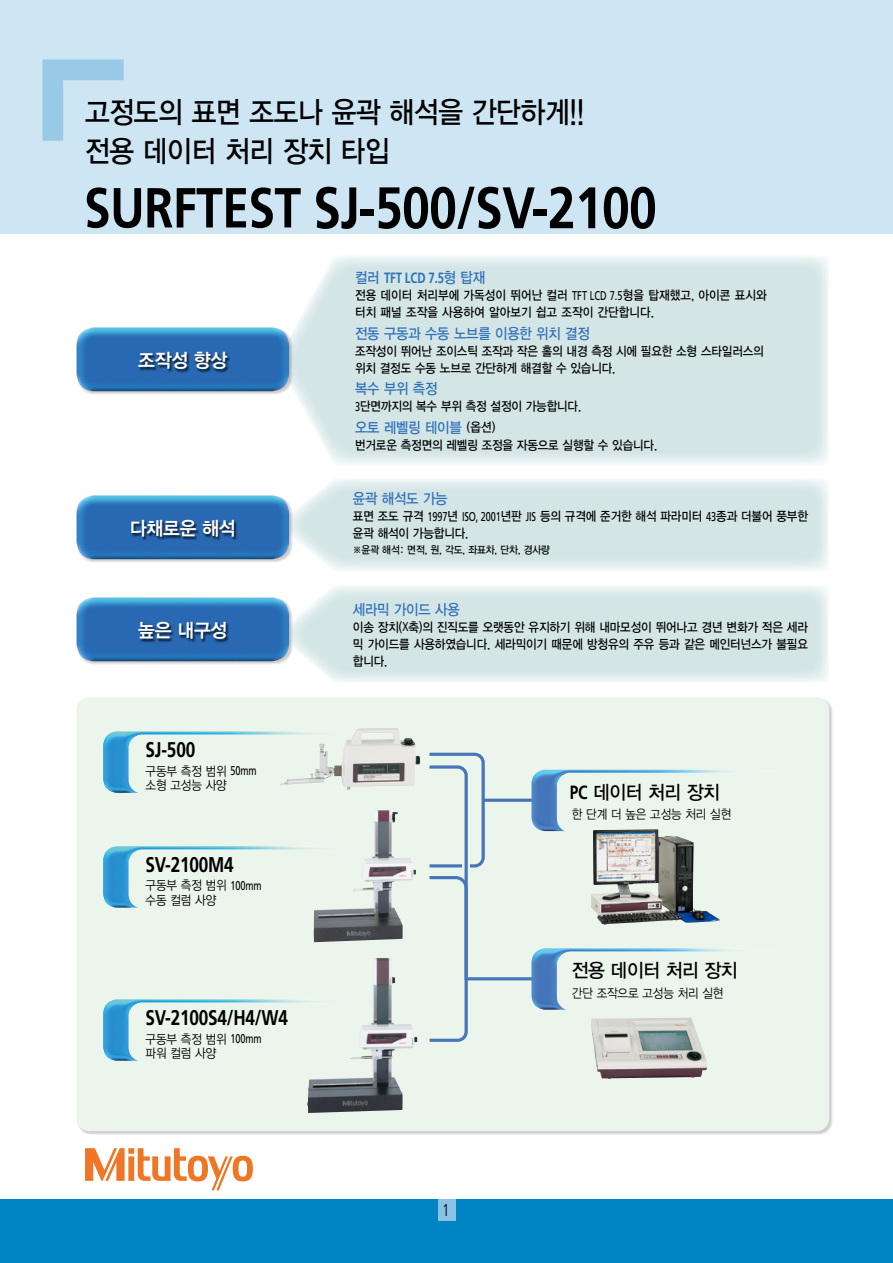
<style>
.page{position:relative;width:893px;height:1263px;background:#fff}
.page>*{position:absolute;margin:0;border:0;box-sizing:border-box;transform-origin:0 0}
.t1{font:700 58.5px "Mitutoyo Frutiger";letter-spacing:-.01em;color:#000}
.t2{font:29.7px/38.2px "YDVYGO33";letter-spacing:-.01em;color:#000;scale:.9 1}
.t3{font:700 21.3px "Mitutoyo Frutiger";letter-spacing:-.01em;color:#000;scale:.95 1}
.t4{font:19.2px "YDVYGO33";letter-spacing:-.02em;color:#000;scale:.95 1}
.t5{font:19.2px "YDVYGO34";letter-spacing:-.01em;color:#fff;scale:.95 1}
.t6{font:300 16.95px "Mitutoyo Frutiger";color:#000}
.t7{font:14.85px "YDVYGO33";letter-spacing:-.01em;color:#3071b9;scale:.9 1}
.t8{font:700 14.85px "Mitutoyo Frutiger";letter-spacing:-.01em;color:#3071b9;scale:.9 1}
.t9{font:12.75px/17px "YDVYGO33";letter-spacing:-.01em;color:#000;scale:.9 1}
.t10{font:12.75px/14.9px "YDVYGO32";letter-spacing:-.01em;color:#000;scale:.9 1}
.t11{font:12.75px/17px "YDVYGO33";letter-spacing:.01em;color:#000;scale:.9 1}
.t12{font:10.65px "YDVYGO33";letter-spacing:-.01em;color:#000;scale:.9 1}
.s1{font-size:56.4px}
.s2{font-family:"Mitutoyo Frutiger"}
.s3{font-family:"YDVYGO33";font-weight:400}
.s4{font-size:12.75px;color:#000}
.s5{font-family:"Mitutoyo Frutiger";font-weight:700}
</style>
<div class="page">
<div style="left:0;top:1199px;width:893px;height:64px;background:#0084c4"></div>
<div style="left:438px;top:1199px;width:17px;height:21px;background:#88c3e4"></div>
<div style="left:0;top:0;width:893px;height:234px;background:#cee5f4"></div>
<svg style="left:43px;top:60px;width:81px;height:81px"></svg>
<svg style="left:85px;top:1148px;width:168px;height:42px"></svg>
<svg style="left:293px;top:479px;width:535px;height:91px;background:#d9e8e8"></svg>
<svg style="left:293px;top:586px;width:535px;height:96px;background:#d9e7e8"></svg>
<svg style="left:293px;top:256px;width:535px;height:208px;background:#d7e6e7"></svg>
<div style="left:77px;top:598px;width:216px;height:67px;background:#000;opacity:.2"></div>
<img style="left:77px;top:597px;width:212px;height:64px">
<div style="left:77px;top:496px;width:216px;height:67px;background:#000;opacity:.2"></div>
<img style="left:77px;top:495px;width:212px;height:64px">
<div style="left:77px;top:328px;width:216px;height:67px;background:#000;opacity:.2"></div>
<img style="left:77px;top:327px;width:212px;height:64px">
<div style="left:138px;top:351px;width:93px;height:21px;background:#000;opacity:.75"></div>
<div style="left:131px;top:520px;width:106px;height:20px;background:#000;opacity:.75"></div>
<div style="left:138px;top:622px;width:91px;height:20px;background:#000;opacity:.75"></div>
<div style="left:77px;top:697px;width:752px;height:434px;background:#ebf5ec;border-radius:13px"></div>
<img style="left:346px;top:728px;width:74px;height:62px">
<img style="left:314px;top:810px;width:102px;height:132px">
<img style="left:307px;top:957px;width:110px;height:156px">
<img style="left:103px;top:731px;width:243px;height:62px">
<img style="left:103px;top:846px;width:243px;height:62px">
<img style="left:103px;top:999px;width:243px;height:62px">
<hr style="left:466px;top:977px;width:70px;height:3px;background:#4675ba">
<img style="left:591px;top:1017px;width:116px;height:62px">
<img style="left:531px;top:948px;width:199px;height:62px">
<hr style="left:484px;top:799px;width:53px;height:3px;background:#4675ba">
<img style="left:531px;top:770px;width:199px;height:61px">
<svg style="left:429px;top:752px;width:57px;height:290px"></svg>
<img style="left:591px;top:829px;width:129px;height:95px">
<h2 class="t2" style="left:85px;top:93px;width:556px">고정도의 표면 조도나 윤곽 해석을 간단하게!! 전용 데이터 처리 장치 타입</h2>
<h1 class="t1" style="left:84px;top:173px;width:574px"><span class="s1">SURFTEST</span> SJ-500/SV-2100</h1>
<h3 class="t5" style="left:138px;top:349px;width:95px">조작성 향상</h3>
<h3 class="t5" style="left:130px;top:517px;width:113px">다채로운 해석</h3>
<h3 class="t5" style="left:138px;top:619px;width:95px">높은 내구성</h3>
<h3 class="t3" style="left:146px;top:737px;width:54px">SJ-500</h3>
<p class="t10" style="left:146px;top:763px;width:125px">구동부 측정 범위 <span class="s2">50mm </span>소형 고성능 사양</p>
<h3 class="t3" style="left:146px;top:852px;width:94px">SV-2100M4</h3>
<p class="t10" style="left:146px;top:878px;width:130px">구동부 측정 범위 <span class="s2">100mm </span>수동 컬럼 사양</p>
<h3 class="t3" style="left:146px;top:1005px;width:151px">SV-2100S4/H4/W4</h3>
<p class="t10" style="left:146px;top:1031px;width:130px">구동부 측정 범위 <span class="s2">100mm </span>파워 컬럼 사양</p>
<p class="t8" style="left:355px;top:269px;width:146px"><span class="s3">컬러</span> TFT LCD 7.5<span class="s3">형 탑재</span></p>
<p class="t11" style="left:355px;top:287px;width:459px">전용 데이터 처리부에 가독성이 뛰어난 컬러 <span class="s2">TFT LCD 7.5</span>형을 탑재했고, 아이콘 표시와 터치 패널 조작을 사용하여 알아보기 쉽고 조작이 간단합니다.</p>
<p class="t7" style="left:355px;top:325px;width:262px">전동 구동과 수동 노브를 이용한 위치 결정</p>
<p class="t9" style="left:355px;top:342px;width:456px">조작성이 뛰어난 조이스틱 조작과 작은 홀의 내경 측정 시에 필요한 소형 스타일러스의 위치 결정도 수동 노브로 간단하게 해결할 수 있습니다.</p>
<p class="t7" style="left:355px;top:380px;width:93px">복수 부위 측정</p>
<p class="t9" style="left:355px;top:398px;width:253px"><span class="s2">3</span>단면까지의 복수 부위 측정 설정이 가능합니다.</p>
<p class="t7" style="left:355px;top:419px;width:158px">오토 레벨링 테이블 <span class="s4">（옵션）</span></p>
<p class="t9" style="left:355px;top:437px;width:337px">번거로운 측정면의 레벨링 조정을 자동으로 실행할 수 있습니다.</p>
<p class="t7" style="left:353px;top:490px;width:107px">윤곽 해석도 가능</p>
<p class="t9" style="left:353px;top:508px;width:507px">표면 조도 규격 <span class="s2">1997</span>년 <span class="s2">ISO, 2001</span>년판 <span class="s2">JIS</span> 등의 규격에 준거한 해석 파라미터 <span class="s2">43</span>종과 더불어 풍부한 윤곽 해석이 가능합니다.</p>
<p class="t12" style="left:353px;top:544px;width:220px">※윤곽 해석: 면적, 원, 각도, 좌표차, 단차, 경사량</p>
<p class="t7" style="left:353px;top:601px;width:120px">세라믹 가이드 사용</p>
<p class="t9" style="left:353px;top:618px;width:507px;text-align:justify">이송 장치(<span class="s2">X</span>축)의 진직도를 오랫동안 유지하기 위해 내마모성이 뛰어나고 경년 변화가 적은 세라 믹 가이드를 사용하였습니다. 세라믹이기 때문에 방청유의 주유 등과 같은 메인터넌스가 불필요 합니다.</p>
<h3 class="t4" style="left:570px;top:781px;width:160px"><span class="s5">PC</span> 데이터 처리 장치</h3>
<p class="t10" style="left:572px;top:807px;width:179px">한 단계 더 높은 고성능 처리 실현</p>
<h3 class="t4" style="left:572px;top:959px;width:176px">전용 데이터 처리 장치</h3>
<h3 class="t6" style="left:442px;top:1200px;width:9px">1</h3>
<p class="t10" style="left:572px;top:985px;width:170px">간단 조작으로 고성능 처리 실현</p>
</div>
